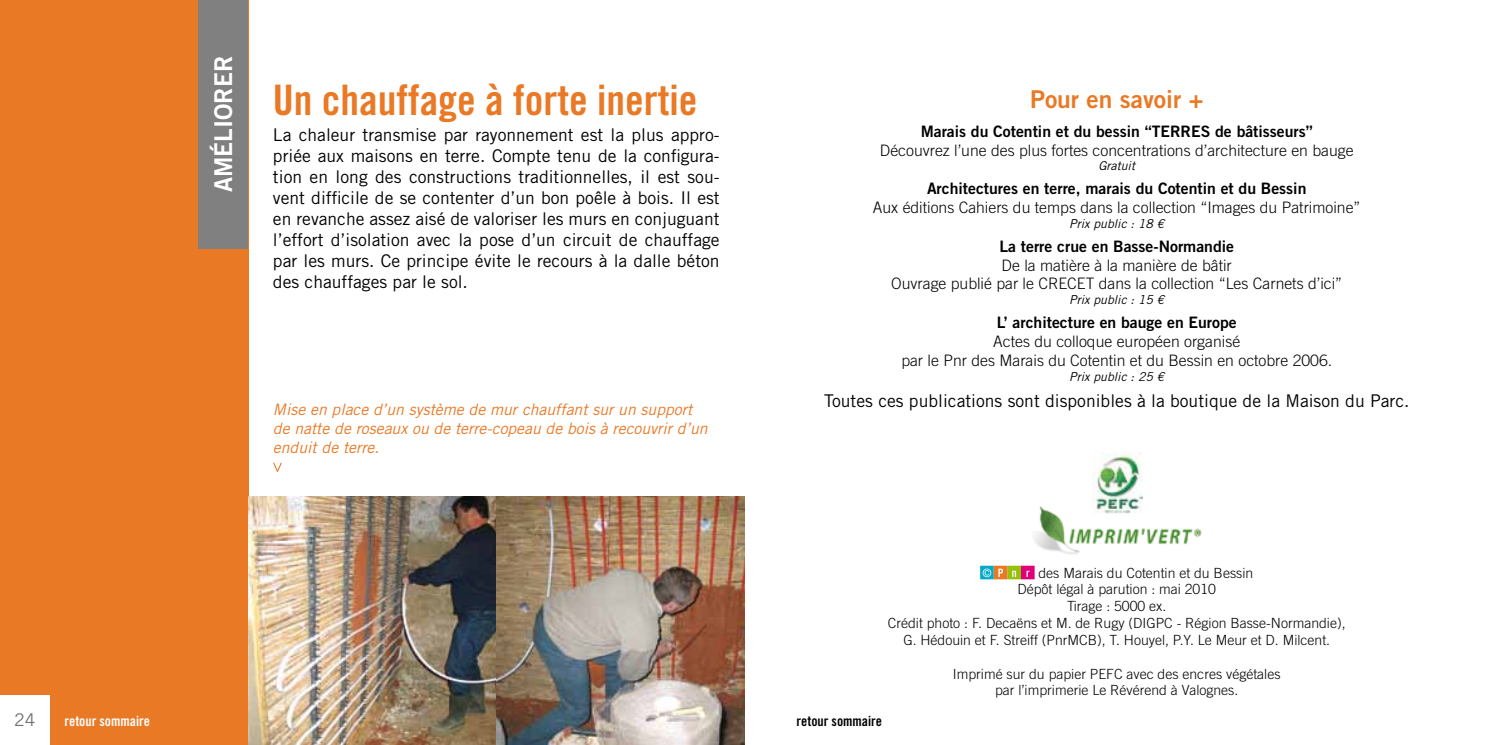
<style>
.page{position:relative;width:1489px;height:745px;background:#fff}
.page>*{position:absolute;margin:0;border:0;box-sizing:border-box;transform-origin:0 0}
.t1{font:42px "Trade Gothic LT Std Bd Cn 20";color:#ea7925}
.t2{font:24.5px "Trade Gothic LT Std Bd 2";color:#ea7925}
.t3{font:24.5px "Trade Gothic LT Std Bd 2";color:#fff}
.t4{font:17.5px/21px "Trade Gothic LT Std";color:#000;text-align:justify}
.t5{font:17.5px "Trade Gothic LT Std";color:#707172}
.t6{font:300 15.75px/18.9px "Trade Gothic LT Std";color:#000;text-align:center}
.t7{font:15.75px "Trade Gothic LT Std Bd 2";color:#000}
.t8{font:italic 15.75px/18.9px "Trade Gothic LT Std";color:#ea7925}
.t9{font:300 14px/16.8px "Trade Gothic LT Std";color:#000;text-align:center}
.t10{font:14px "Trade Gothic LT Std Bd Cn 20";color:#fff}
.t11{font:14px "Trade Gothic LT Std Bd Cn 20";color:#000}
.t12{font:italic 12.25px "Trade Gothic LT Std";color:#000}
</style>
<div class="page">
<div style="left:0;top:0;width:248px;height:744px;background:#ea7925"></div>
<div style="left:0;top:694px;width:50px;height:50px;background:#fff"></div>
<img style="left:248px;top:496px;width:496px;height:248px">
<div style="left:198px;top:0;width:50px;height:248px;background:#808080"></div>
<svg style="left:273px;top:462px;width:9px;height:9px"></svg>
<img style="left:1034px;top:494px;width:168px;height:61px">
<img style="left:1092px;top:451px;width:50px;height:62px">
<svg style="left:980px;top:565px;width:54px;height:14px"></svg>
<h2 class="t3" style="left:208px;top:192px;width:138px;rotate:-90deg">AMÉLIORER</h2>
<h1 class="t1" style="left:273px;top:74px;width:426px">Un chauffage à forte inertie</h1>
<p class="t4" style="left:273px;top:124px;width:448px">La chaleur transmise par rayonnement est la plus appro&shy;priée aux maisons en terre. Compte tenu de la configura&shy;tion en long des constructions traditionnelles, il est sou&shy;vent difficile de se contenter d’un bon poêle à bois. Il est en revanche assez aisé de valoriser les murs en conjuguant l’effort d’isolation avec la pose d’un circuit de chauffage par les murs. Ce principe évite le recours à la dalle béton des chauffages par le sol.</p>
<p class="t8" style="left:273px;top:400px;width:436px">Mise en place d’un système de mur chauffant sur un support de natte de roseaux ou de terre-copeau de bois à recouvrir d’un enduit de terre.</p>
<p class="t5" style="left:14px;top:709px;width:23px">24</p>
<p class="t10" style="left:64px;top:712px;width:87px">retour sommaire</p>
<h2 class="t2" style="left:1030px;top:84px;width:175px">Pour en savoir +</h2>
<p class="t7" style="left:920px;top:121px;width:393px">Marais du Cotentin et du bessin “TERRES de bâtisseurs”</p>
<p class="t6" style="left:879px;top:140px;width:475px">Découvrez l’une des plus fortes concentrations d’architecture en bauge</p>
<p class="t12" style="left:1098px;top:158px;width:38px">Gratuit</p>
<p class="t7" style="left:927px;top:178px;width:381px">Architectures en terre, marais du Cotentin et du Bessin</p>
<p class="t6" style="left:872px;top:198px;width:489px">Aux éditions Cahiers du temps dans la collection “Images du Patrimoine”</p>
<p class="t12" style="left:1069px;top:216px;width:96px">Prix public : 18 €</p>
<p class="t7" style="left:999px;top:236px;width:236px">La terre crue en Basse-Normandie</p>
<p class="t6" style="left:891px;top:255px;width:452px">De la matière à la manière de bâtir<br>Ouvrage publié par le CRECET dans la collection “Les Carnets d’ici”</p>
<p class="t12" style="left:1069px;top:292px;width:96px">Prix public : 15 €</p>
<p class="t7" style="left:996px;top:312px;width:241px">L’ architecture en bauge en Europe</p>
<p class="t6" style="left:901px;top:331px;width:432px">Actes du colloque européen organisé<br>par le Pnr des Marais du Cotentin et du Bessin en octobre 2006.</p>
<p class="t12" style="left:1069px;top:368px;width:96px">Prix public : 25 €</p>
<p class="t4" style="left:824px;top:389px;width:587px">Toutes ces publications sont disponibles à la boutique de la Maison du Parc.</p>
<p class="t9" style="left:1038px;top:563px;width:216px">des Marais du Cotentin et du Bessin</p>
<p class="t9" style="left:1017px;top:580px;width:200px">Dépôt légal à parution : mai 2010</p>
<p class="t9" style="left:1067px;top:597px;width:101px">Tirage : 5000 ex.</p>
<p class="t9" style="left:887px;top:614px;width:459px">Crédit photo : F. Decaëns et M. de Rugy (DIGPC - Région Basse-Normandie),</p>
<p class="t9" style="left:903px;top:631px;width:428px">G. Hédouin et F. Streiff (PnrMCB), T. Houyel, P.Y. Le Meur et D. Milcent.</p>
<p class="t9" style="left:952px;top:664px;width:329px">Imprimé sur du papier PEFC avec des encres végétales par l’imprimerie Le Révérend à Valognes.</p>
<p class="t11" style="left:796px;top:712px;width:87px">retour sommaire</p>
</div>
